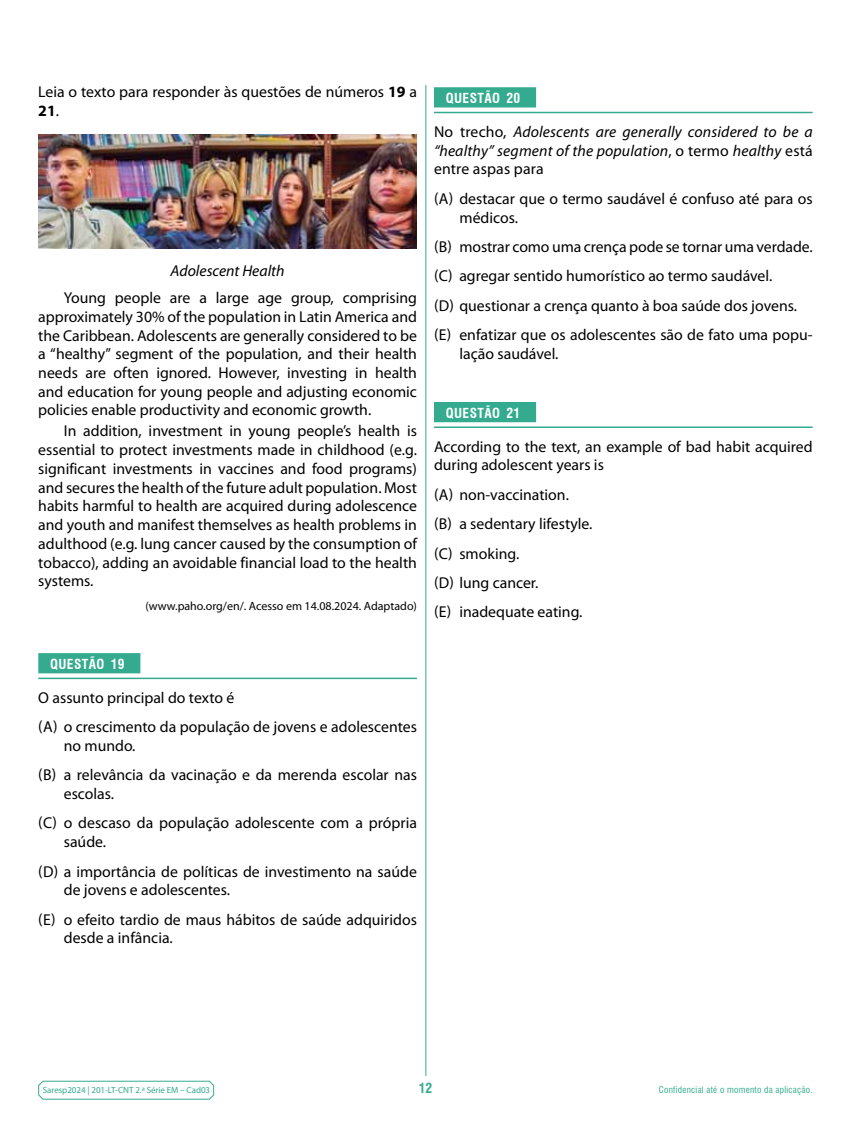
<style>
.page{position:relative;width:851px;height:1127px;background:#fff}
.page>*{position:absolute;margin:0;border:0;box-sizing:border-box;transform-origin:0 0}
.t1{font:15.75px/18.8px "Myriad Pro";color:#000}
.t2{font:italic 15.75px/18.8px "Myriad Pro";letter-spacing:.01em;color:#000;text-align:justify}
.t3{font:700 condensed 13.5px "Swiss 721 BT";letter-spacing:.03em;color:#fff}
.t4{font:700 condensed 13.5px "Swiss 721 BT";color:#34ab8f}
.t5{font:12px "Myriad Pro";color:#000}
.t6{font:9px "Myriad Pro";letter-spacing:-.005em;color:#34ab8f}
.t7{font:condensed 9px "Swiss 721 BT";letter-spacing:.03em;color:#34ab8f}
.s1{font-weight:700}
.s2{font-style:italic}
.s3{font-style:normal}
</style>
<div class="page">
<svg style="left:38px;top:1080px;width:176px;height:20px"></svg>
<hr style="left:425px;top:85px;width:1px;height:991px;background:#34ab8f">
<div style="left:434px;top:87px;width:102px;height:20px;background:#34ab8f"></div>
<hr style="left:434px;top:112px;width:378px;height:1px;background:#34ab8f">
<div style="left:434px;top:402px;width:102px;height:20px;background:#34ab8f"></div>
<hr style="left:434px;top:426px;width:378px;height:2px;background:#34ab8f">
<div style="left:38px;top:653px;width:102px;height:20px;background:#34ab8f"></div>
<hr style="left:38px;top:677px;width:379px;height:2px;background:#34ab8f">
<img style="left:38px;top:135px;width:378px;height:113px">
<p class="t1" style="left:38px;top:82px;width:380px">Leia o texto para responder às questões de números <span class="s1">19</span> a<br><span class="s1">21</span>.</p>
<p class="t1" style="left:64px;top:257px;width:354px;line-height:27.3px;text-indent:107px"><span class="s2">Adolescent Health<br></span>Young people are a large age group, comprising</p>
<p class="t1" style="left:38px;top:307px;width:380px;text-align:justify">approximately 30% of the population in Latin America and the Caribbean. Adolescents are generally considered to be a “healthy” segment of the population, and their health needs are often ignored. However, investing in health and education for young people and adjusting economic policies enable productivity and economic growth.</p>
<p class="t1" style="left:38px;top:421px;width:380px;text-align:justify;text-indent:26px">In addition, investment in young people’s health is essential to protect investments made in childhood (e.g. significant investments in vaccines and food programs) and secures the health of the future adult population. Most habits harmful to health are acquired during adolescence and youth and manifest themselves as health problems in adulthood (e.g. lung cancer caused by the consumption of tobacco), adding an avoidable financial load to the health systems.</p>
<p class="t5" style="left:145px;top:598px;width:273px">(www.paho.org/en/. Acesso em 14.08.2024. Adaptado)</p>
<p class="t3" style="left:50px;top:656px;width:76px">QUESTÃO 19</p>
<p class="t1" style="left:38px;top:682px;width:380px;line-height:29.4px">O assunto principal do texto é<br>(A) o crescimento da população de jovens e adolescentes</p>
<p class="t1" style="left:38px;top:731px;width:380px;line-height:29.4px;text-indent:26px">no mundo.<br>(B) a relevância da vacinação e da merenda escolar nas</p>
<p class="t1" style="left:38px;top:779px;width:380px;line-height:29.4px;text-indent:26px">escolas.<br>(C) o descaso da população adolescente com a própria</p>
<p class="t1" style="left:38px;top:827px;width:380px;line-height:29.4px;text-indent:26px">saúde.<br>(D) a importância de políticas de investimento na saúde</p>
<p class="t1" style="left:38px;top:875px;width:380px;line-height:29.4px;text-indent:26px">de jovens e adolescentes.<br>(E) o efeito tardio de maus hábitos de saúde adquiridos</p>
<p class="t1" style="left:64px;top:928px;width:111px">desde a infância.</p>
<p class="t3" style="left:446px;top:90px;width:76px">QUESTÃO 20</p>
<p class="t2" style="left:434px;top:122px;width:380px"><span class="s3">No trecho,</span> Adolescents are generally considered to be a “healthy” segment of the population<span class="s3">, o termo</span> healthy <span class="s3">está entre aspas para</span></p>
<p class="t1" style="left:459px;top:189px;width:354px;text-indent:-26px">(A) destacar que o termo saudável é confuso até para os médicos.</p>
<p class="t1" style="left:434px;top:232px;width:380px;line-height:29.4px">(B) mostrar como uma crença pode se tornar uma verdade. (C) agregar sentido humorístico ao termo saudável.<br>(D) questionar a crença quanto à boa saúde dos jovens. (E) enfatizar que os adolescentes são de fato uma popu-</p>
<p class="t1" style="left:459px;top:344px;width:100px">lação saudável.</p>
<p class="t3" style="left:446px;top:405px;width:76px">QUESTÃO 21</p>
<p class="t1" style="left:434px;top:437px;width:380px">According to the text, an example of bad habit acquired during adolescent years is</p>
<p class="t1" style="left:434px;top:479px;width:160px;line-height:29.4px">(A) non-vaccination.<br>(B) a sedentary lifestyle. (C) smoking.<br>(D) lung cancer.<br>(E) inadequate eating.</p>
<p class="t6" style="left:43px;top:1084px;width:169px">Saresp2024 | 201-LT-CNT 2.ª Série EM – Cad03</p>
<p class="t4" style="left:418px;top:1079px;width:15px">12</p>
<p class="t7" style="left:658px;top:1084px;width:155px">Confidencial até o momento da aplicação.</p>
</div>
